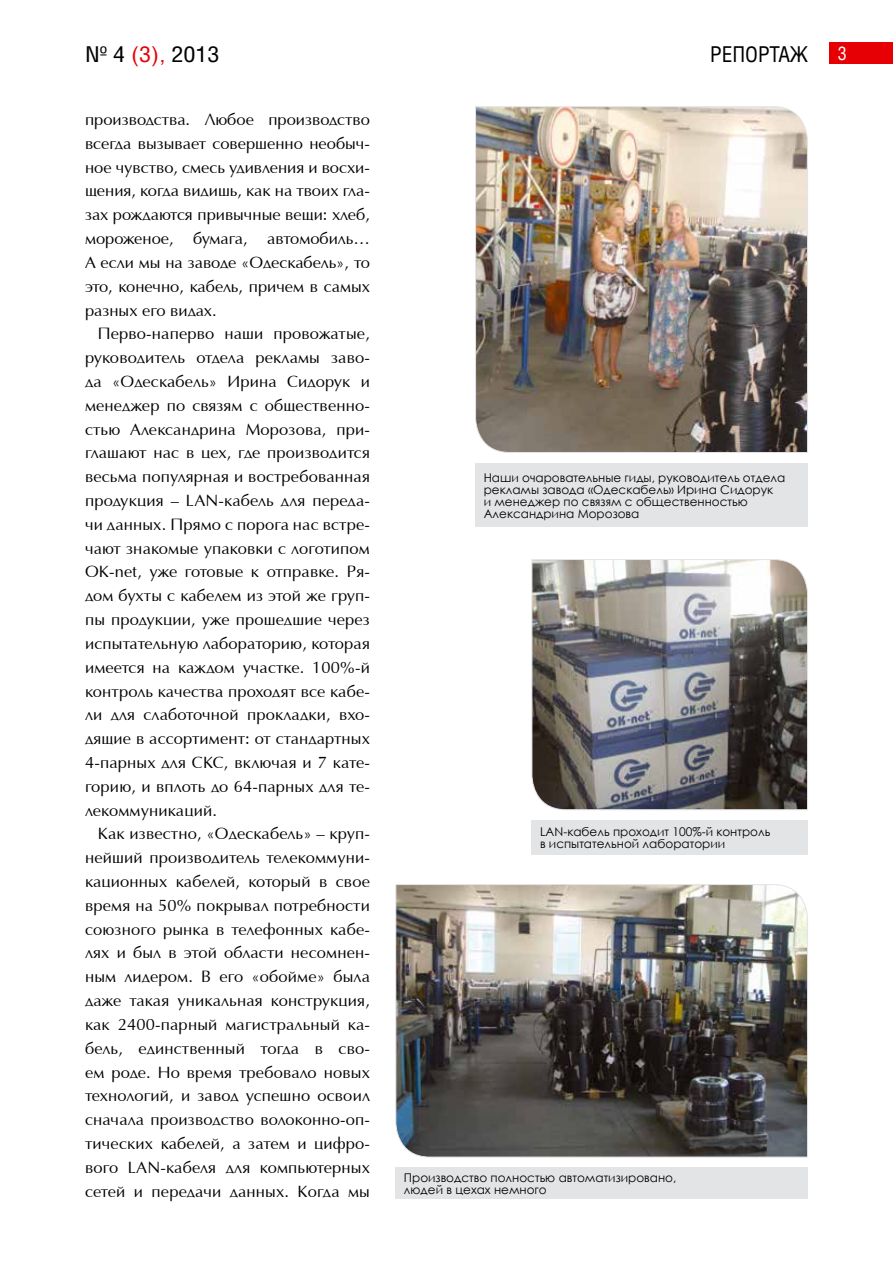
<style>
.page{position:relative;width:893px;height:1263px;background:#fff}
.page>*{position:absolute;margin:0;border:0;box-sizing:border-box;transform-origin:0 0}
.t1{font:21px "AG Letterica Condensed";color:#000;scale:1.15 1}
.t2{font:21px "AG Letterica Condensed";color:#000}
.t3{font:18px "AG Letterica Condensed";color:#fff}
.t4{font:16.5px/23.9px "AG Opus";color:#000;text-align:justify}
.t5{font:12px/12px "Century Gothic";color:#000}
.s1{color:#e60005}
</style>
<div class="page">
<div style="left:829px;top:43px;width:64px;height:21px;background:#e60005"></div>
<div style="left:475px;top:463px;width:332px;height:64px;background:#e3e4e6"></div>
<div style="left:531px;top:821px;width:277px;height:34px;background:#e3e4e6"></div>
<img style="left:475px;top:106px;width:333px;height:347px">
<img style="left:531px;top:559px;width:277px;height:251px">
<div style="left:395px;top:1167px;width:413px;height:32px;background:#e3e4e6"></div>
<img style="left:395px;top:884px;width:413px;height:274px">
<p class="t1" style="left:85px;top:41px;width:119px">№ 4 <span class="s1">(3),</span> 2013</p>
<p class="t2" style="left:710px;top:41px;width:99px">Репортаж</p>
<p class="t3" style="left:838px;top:43px;width:10px">3</p>
<p class="t4" style="left:85px;top:108px;width:286px">производства. Любое производство всегда вызывает совершенно необыч&shy;ное чувство, смесь удивления и восхи&shy;щения, когда видишь, как на твоих гла&shy;зах рождаются привычные вещи: хлеб, мороженое, бумага, автомобиль… А если мы на заводе «Одескабель», то это, конечно, кабель, причем в самых разных его видах.</p>
<p class="t4" style="left:85px;top:322px;width:286px;text-indent:13px">Перво-наперво наши провожатые, руководитель отдела рекламы заво&shy;да «Одескабель» Ирина Сидорук и менеджер по связям с общественно&shy;стью Александрина Морозова, при&shy;глашают нас в цех, где производится весьма популярная и востребованная продукция – LAN-кабель для переда&shy;чи данных. Прямо с порога нас встре&shy;чают знакомые упаковки с логотипом OK-net, уже готовые к отправке. Ря&shy;дом бухты с кабелем из этой же груп&shy;пы продукции, уже прошедшие через испытательную лабораторию, которая имеется на каждом участке. 100%-й контроль качества проходят все кабе&shy;ли для слаботочной прокладки, вхо&shy;дящие в ассортимент: от стандартных 4-парных для СКС, включая и 7 кате&shy;горию, и вплоть до 64-парных для те&shy;лекоммуникаций.</p>
<p class="t4" style="left:85px;top:822px;width:286px;text-indent:13px">Как известно, «Одескабель» – круп&shy;нейший производитель телекоммуни&shy;кационных кабелей, который в свое время на 50% покрывал потребности союзного рынка в телефонных кабе&shy;лях и был в этой области несомнен&shy;ным лидером. В его «обойме» была даже такая уникальная конструкция, как 2400-парный магистральный ка&shy;бель, единственный тогда в сво&shy;ем роде. Но время требовало новых технологий, и завод успешно освоил сначала производство волоконно-оп&shy;тических кабелей, а затем и цифро&shy;вого LAN-кабеля для компьютерных сетей и передачи данных. Когда мы</p>
<p class="t5" style="left:484px;top:471px;width:303px">Наши очаровательные гиды, руководитель отдела рекламы завода «Одескабель» Ирина Сидорук<br>и менеджер по связям с общественностью Александрина Морозова</p>
<p class="t5" style="left:540px;top:825px;width:232px">LAN-кабель проходит 100%-й контроль в испытательной лаборатории</p>
<p class="t5" style="left:404px;top:1171px;width:274px">Производство полностью автоматизировано, людей в цехах немного</p>
</div>
